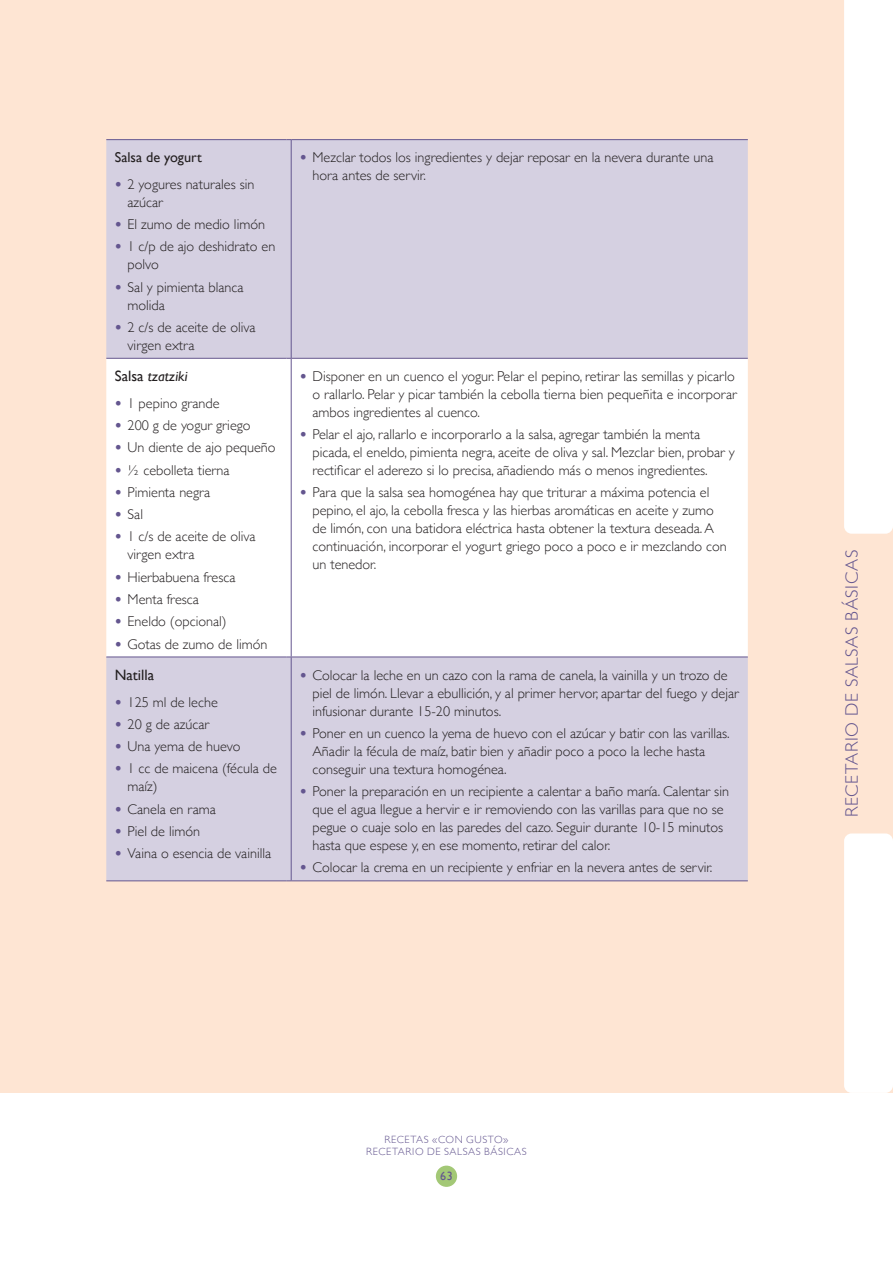
<style>
.page{position:relative;width:893px;height:1263px;background:#fff}
.page>*{position:absolute;margin:0;border:0;box-sizing:border-box;transform-origin:0 0}
.t1{font:300 18px "Gill Sans";letter-spacing:.035em;color:#64568f}
.t2{font:15px "Gill Sans";color:#231f20}
.t3{font:300 14.25px/18px "Gill Sans";color:#231f20}
.t4{font:14.25px "Gill Sans";color:#231f20}
.t5{font:italic 14.25px "Gill Sans";color:#231f20}
.t6{font:12px "Gill Sans";color:#64568f}
.t7{font:300 10.5px/12.6px "Gill Sans";letter-spacing:.055em;color:#64568f;text-align:center}
.s1{font-weight:700;color:#64568f}
.s2{font-style:normal;font-size:15px}
</style>
<div class="page">
<div style="left:436px;top:1165px;width:21px;height:22px;background:#a3c876;border-radius:50%"></div>
<div style="left:0;top:0;width:893px;height:1093px;background:#fee5d3"></div>
<div style="left:844px;top:0;width:49px;height:534px;background:#fff"></div>
<div style="left:844px;top:833px;width:49px;height:260px;background:#fff;border-radius:8px"></div>
<div style="left:106px;top:140px;width:642px;height:740px;background:#d5d0e1"></div>
<div style="left:106px;top:359px;width:642px;height:298px;background:#fff"></div>
<hr style="left:106px;top:139px;width:181px;height:1px;background:#64568f">
<hr style="left:291px;top:139px;width:457px;height:1px;background:#64568f">
<hr style="left:291px;top:140px;width:1px;height:218px;background:#64568f">
<hr style="left:106px;top:358px;width:181px;height:1px;background:#64568f">
<hr style="left:291px;top:358px;width:457px;height:1px;background:#64568f">
<hr style="left:291px;top:359px;width:1px;height:298px;background:#64568f">
<hr style="left:106px;top:657px;width:181px;height:1px;background:#64568f">
<hr style="left:291px;top:657px;width:457px;height:1px;background:#64568f">
<hr style="left:291px;top:657px;width:1px;height:223px;background:#64568f">
<hr style="left:106px;top:880px;width:181px;height:1px;background:#64568f">
<hr style="left:291px;top:880px;width:457px;height:1px;background:#64568f">
<p class="t4" style="left:115px;top:149px;width:89px">Salsa de yogurt</p>
<p class="t3" style="left:128px;top:174px;width:128px;text-indent:-13px"><span class="s1">•</span> 2 yogures naturales sin azúcar</p>
<p class="t3" style="left:115px;top:215px;width:152px"><span class="s1">•</span> El zumo de medio limón</p>
<p class="t3" style="left:128px;top:237px;width:149px;text-indent:-13px"><span class="s1">•</span> 1 c/p de ajo deshidrato en polvo</p>
<p class="t3" style="left:128px;top:277px;width:117px;text-indent:-13px"><span class="s1">•</span> Sal y pimienta blanca molida</p>
<p class="t3" style="left:128px;top:317px;width:130px;text-indent:-13px"><span class="s1">•</span> 2 c/s de aceite de oliva virgen extra</p>
<p class="t5" style="left:115px;top:368px;width:74px"><span class="s2">Salsa</span> tzatziki</p>
<p class="t3" style="left:115px;top:394px;width:106px"><span class="s1">•</span> 1 pepino grande</p>
<p class="t3" style="left:115px;top:416px;width:137px"><span class="s1">•</span> 200 g de yogur griego</p>
<p class="t3" style="left:115px;top:438px;width:162px"><span class="s1">•</span> Un diente de ajo pequeño</p>
<p class="t3" style="left:115px;top:460px;width:116px"><span class="s1">•</span> ½ cebolleta tierna</p>
<p class="t3" style="left:115px;top:483px;width:97px"><span class="s1">•</span> Pimienta negra</p>
<p class="t3" style="left:115px;top:505px;width:30px"><span class="s1">•</span> Sal</p>
<p class="t3" style="left:128px;top:527px;width:130px;text-indent:-13px"><span class="s1">•</span> 1 c/s de aceite de oliva virgen extra</p>
<p class="t3" style="left:115px;top:567px;width:122px"><span class="s1">•</span> Hierbabuena fresca</p>
<p class="t3" style="left:115px;top:590px;width:86px"><span class="s1">•</span> Menta fresca</p>
<p class="t3" style="left:115px;top:612px;width:113px"><span class="s1">•</span> Eneldo (opcional)</p>
<p class="t3" style="left:115px;top:634px;width:154px"><span class="s1">•</span> Gotas de zumo de limón</p>
<p class="t2" style="left:115px;top:666px;width:41px">Natilla</p>
<p class="t3" style="left:115px;top:692px;width:105px"><span class="s1">•</span> 125 ml de leche</p>
<p class="t3" style="left:115px;top:714px;width:96px"><span class="s1">•</span> 20 g de azúcar</p>
<p class="t3" style="left:115px;top:737px;width:127px"><span class="s1">•</span> Una yema de huevo</p>
<p class="t3" style="left:128px;top:759px;width:151px;text-indent:-13px"><span class="s1">•</span> 1 cc de maicena (fécula de maíz)</p>
<p class="t3" style="left:115px;top:799px;width:103px"><span class="s1">•</span> Canela en rama</p>
<p class="t3" style="left:115px;top:821px;width:87px"><span class="s1">•</span> Piel de limón</p>
<p class="t3" style="left:115px;top:844px;width:158px"><span class="s1">•</span> Vaina o esencia de vainilla</p>
<p class="t3" style="left:312px;top:148px;width:403px;text-indent:-13px"><span class="s1">•</span> Mezclar todos los ingredientes y dejar reposar en la nevera durante una hora antes de servir.</p>
<p class="t3" style="left:312px;top:367px;width:426px;text-indent:-13px"><span class="s1">•</span> Disponer en un cuenco el yogur. Pelar el pepino, retirar las semillas y picarlo o rallarlo. Pelar y picar también la cebolla tierna bien pequeñita e incorporar ambos ingredientes al cuenco.</p>
<p class="t3" style="left:312px;top:425px;width:424px;text-indent:-13px"><span class="s1">•</span> Pelar el ajo, rallarlo e incorporarlo a la salsa, agregar también la menta picada, el eneldo, pimienta negra, aceite de oliva y sal. Mezclar bien, probar y rectificar el aderezo si lo precisa, añadiendo más o menos ingredientes.</p>
<p class="t3" style="left:312px;top:483px;width:416px;text-indent:-13px"><span class="s1">•</span> Para que la salsa sea homogénea hay que triturar a máxima potencia el pepino, el ajo, la cebolla fresca y las hierbas aromáticas en aceite y zumo de limón, con una batidora eléctrica hasta obtener la textura deseada. A continuación, incorporar el yogurt griego poco a poco e ir mezclando con un tenedor.</p>
<p class="t3" style="left:312px;top:665px;width:428px;text-indent:-13px"><span class="s1">•</span> Colocar la leche en un cazo con la rama de canela, la vainilla y un trozo de piel de limón. Llevar a ebullición, y al primer hervor, apartar del fuego y dejar infusionar durante 15-20 minutos.</p>
<p class="t3" style="left:312px;top:723px;width:419px;text-indent:-13px"><span class="s1">•</span> Poner en un cuenco la yema de huevo con el azúcar y batir con las varillas.<br>Añadir la fécula de maíz, batir bien y añadir poco a poco la leche hasta conseguir una textura homogénea.</p>
<p class="t3" style="left:312px;top:782px;width:418px;text-indent:-13px"><span class="s1">•</span> Poner la preparación en un recipiente a calentar a baño maría. Calentar sin que el agua llegue a hervir e ir removiendo con las varillas para que no se pegue o cuaje solo en las paredes del cazo. Seguir durante 10-15 minutos hasta que espese y, en ese momento, retirar del calor.</p>
<p class="t3" style="left:300px;top:858px;width:414px"><span class="s1">•</span> Colocar la crema en un recipiente y enfriar en la nevera antes de servir.</p>
<p class="t1" style="left:838px;top:817px;width:269px;rotate:-90deg">RECETARIO DE SALSAS BÁSICAS</p>
<p class="t7" style="left:366px;top:1132px;width:162px">RECETAS «CON GUSTO»<br>RECETARIO DE SALSAS BÁSICAS</p>
<p class="t6" style="left:440px;top:1169px;width:14px">63</p>
</div>
